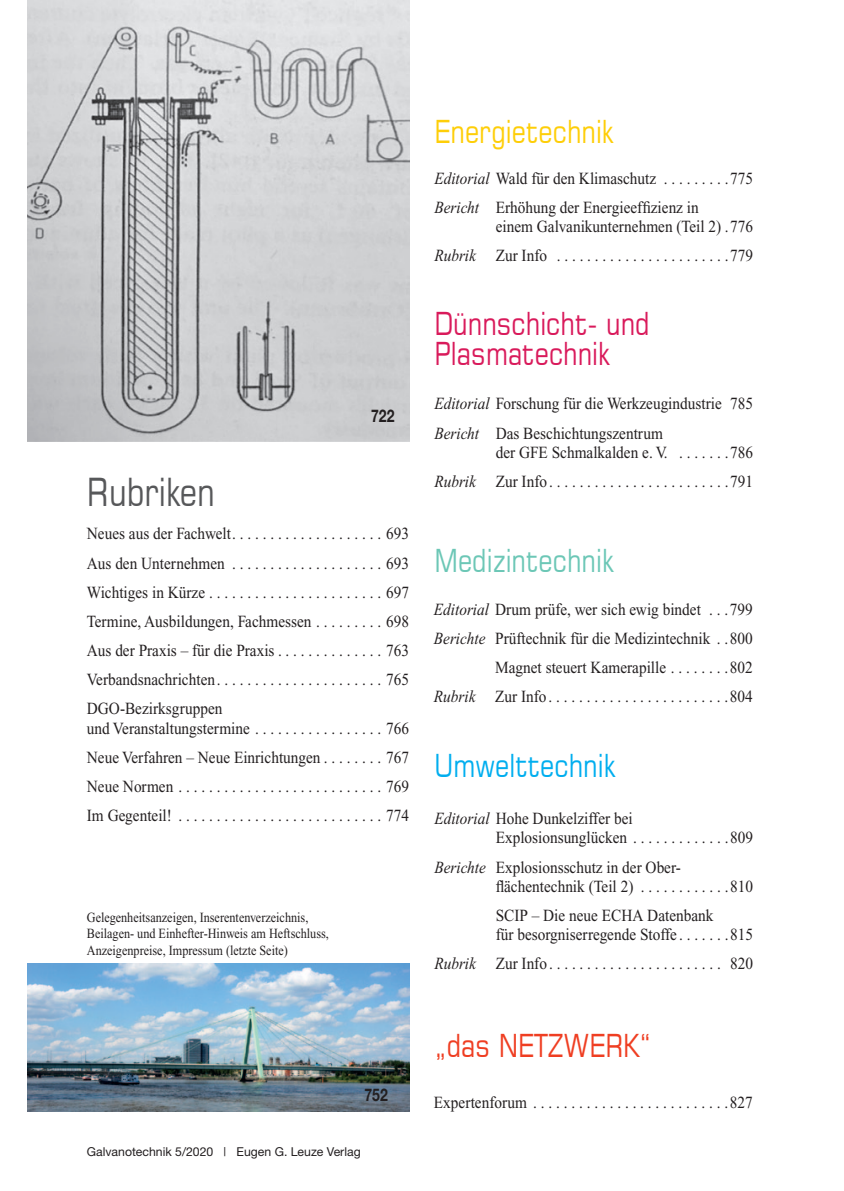
<style>
.page{position:relative;width:844px;height:1191px;background:#fff}
.page>*{position:absolute;margin:0;border:0;box-sizing:border-box;transform-origin:0 0}
.t1{font:38.5px "Square 721 BT";color:#57585a;scale:.8 1}
.t2{font:31.5px/29.8px "Square 721 BT";color:#d91a5b;scale:.8 1}
.t3{font:31.5px "Square 721 BT";color:#6cc7b6;scale:.8 1}
.t4{font:31.5px "Square 721 BT";color:#fece08;scale:.8 1}
.t5{font:31.5px "Square 721 BT";color:#00aeef;scale:.8 1}
.t6{font:31.5px "Square 721 BT";color:#ef3e22;scale:.8 1}
.t7{font:700 17.5px "Helvetica Neue";color:#231f20;scale:.8 1}
.t8{font:16.97px/29.2px "Times New Roman";color:#231f20;scale:.9 1}
.t9{font:14px/16.6px "Times New Roman";color:#231f20;scale:.87 1}
.t10{font:12.25px "Helvetica Neue";color:#231f20}
.s1{font-style:italic}
</style>
<div class="page">
<img style="left:27px;top:963px;width:382px;height:148px">
<img style="left:27px;top:0;width:382px;height:441px">
<h1 class="t1" style="left:87px;top:467px;width:162px">Rubriken</h1>
<p class="t7" style="left:371px;top:405px;width:31px">722</p>
<p class="t8" style="left:87px;top:519px;width:359px;text-align:justify">Neues aus der Fachwelt . . . . . . . . . . . . . . . . . . . . 693<br>Aus den Unternehmen . . . . . . . . . . . . . . . . . . . . 693<br>Wichtiges in Kürze . . . . . . . . . . . . . . . . . . . . . . . 697<br>Termine, Ausbildungen, Fachmessen . . . . . . . . . 698<br>Aus der Praxis – für die Praxis . . . . . . . . . . . . . . 763<br>Verbandsnachrichten . . . . . . . . . . . . . . . . . . . . . . 765<br>DGO-Bezirksgruppen</p>
<p class="t8" style="left:87px;top:713px;width:359px;text-align:justify">und Veranstaltungstermine . . . . . . . . . . . . . . . . . 766<br>Neue Verfahren – Neue Einrichtungen . . . . . . . . 767<br>Neue Normen . . . . . . . . . . . . . . . . . . . . . . . . . . . 769<br>Im Gegenteil! . . . . . . . . . . . . . . . . . . . . . . . . . . . 774</p>
<p class="t9" style="left:87px;top:908px;width:280px">Gelegenheitsanzeigen, Inserentenverzeichnis,<br>Beilagen- und Einhefter-Hinweis am Heftschluss,<br>Anzeigenpreise, Impressum (letzte Seite)</p>
<h2 class="t4" style="left:434px;top:112px;width:226px">Energietechnik</h2>
<p class="t8" style="left:434px;top:163px;width:355px"><span class="s1">Editorial</span> Wald für den Klimaschutz . . . . . . . . 775<br><span class="s1">Bericht</span> Erhöhung der Energieeffizienz in</p>
<p class="t8" style="left:434px;top:212px;width:355px;text-align:right">einem Galvanikunternehmen (Teil 2). 776<br><span class="s1">Rubrik</span> Zur Info . . . . . . . . . . . . . . . . . . . . . . 779</p>
<h2 class="t2" style="left:434px;top:308px;width:270px">Dünnschicht- und<br>Plasmatechnik</h2>
<p class="t8" style="left:434px;top:389px;width:355px"><span class="s1">Editorial</span> Forschung für die Werkzeugindustrie 785<br><span class="s1">Bericht</span> Das Beschichtungszentrum</p>
<p class="t8" style="left:434px;top:437px;width:355px;text-align:right">der GFE Schmalkalden e. V. . . . . . . 786<br><span class="s1">Rubrik</span> Zur Info . . . . . . . . . . . . . . . . . . . . . . . 791</p>
<h2 class="t3" style="left:434px;top:540px;width:226px">Medizintechnik</h2>
<p class="t8" style="left:434px;top:594px;width:355px;text-align:right"><span class="s1">Editorial</span> Drum prüfe, wer sich ewig bindet . . 799<br><span class="s1">Berichte</span> Prüftechnik für die Medizintechnik . 800<br>Magnet steuert Kamerapille . . . . . . . 802<br><span class="s1">Rubrik</span> Zur Info . . . . . . . . . . . . . . . . . . . . . . . 804</p>
<h2 class="t5" style="left:434px;top:745px;width:228px">Umwelttechnik</h2>
<p class="t8" style="left:495px;top:809px;width:287px;line-height:19.2px;text-indent:-61px"><span class="s1">Editorial</span> Hohe Dunkelziffer bei<br>Explosionsunglücken . . . . . . . . . . . . 809</p>
<p class="t8" style="left:495px;top:857px;width:287px;line-height:19.2px;text-indent:-61px"><span class="s1">Berichte</span> Explosionsschutz in der Ober&shy;flächentechnik (Teil 2) . . . . . . . . . . . 810</p>
<p class="t8" style="left:495px;top:905px;width:287px;line-height:19.2px">SCIP – Die neue ECHA Datenbank<br>für besorgniserregende Stoffe . . . . . . 815</p>
<p class="t8" style="left:434px;top:949px;width:355px"><span class="s1">Rubrik</span> Zur Info . . . . . . . . . . . . . . . . . . . . . . . 820</p>
<p class="t7" style="left:364px;top:1083px;width:31px">752</p>
<p class="t10" style="left:87px;top:1144px;width:275px">Galvanotechnik 5/2020 | Eugen G. Leuze Verlag</p>
<h2 class="t6" style="left:434px;top:1026px;width:273px">„das NETZWERK“</h2>
<p class="t8" style="left:434px;top:1088px;width:355px">Expertenforum . . . . . . . . . . . . . . . . . . . . . . . . . 827</p>
</div>
